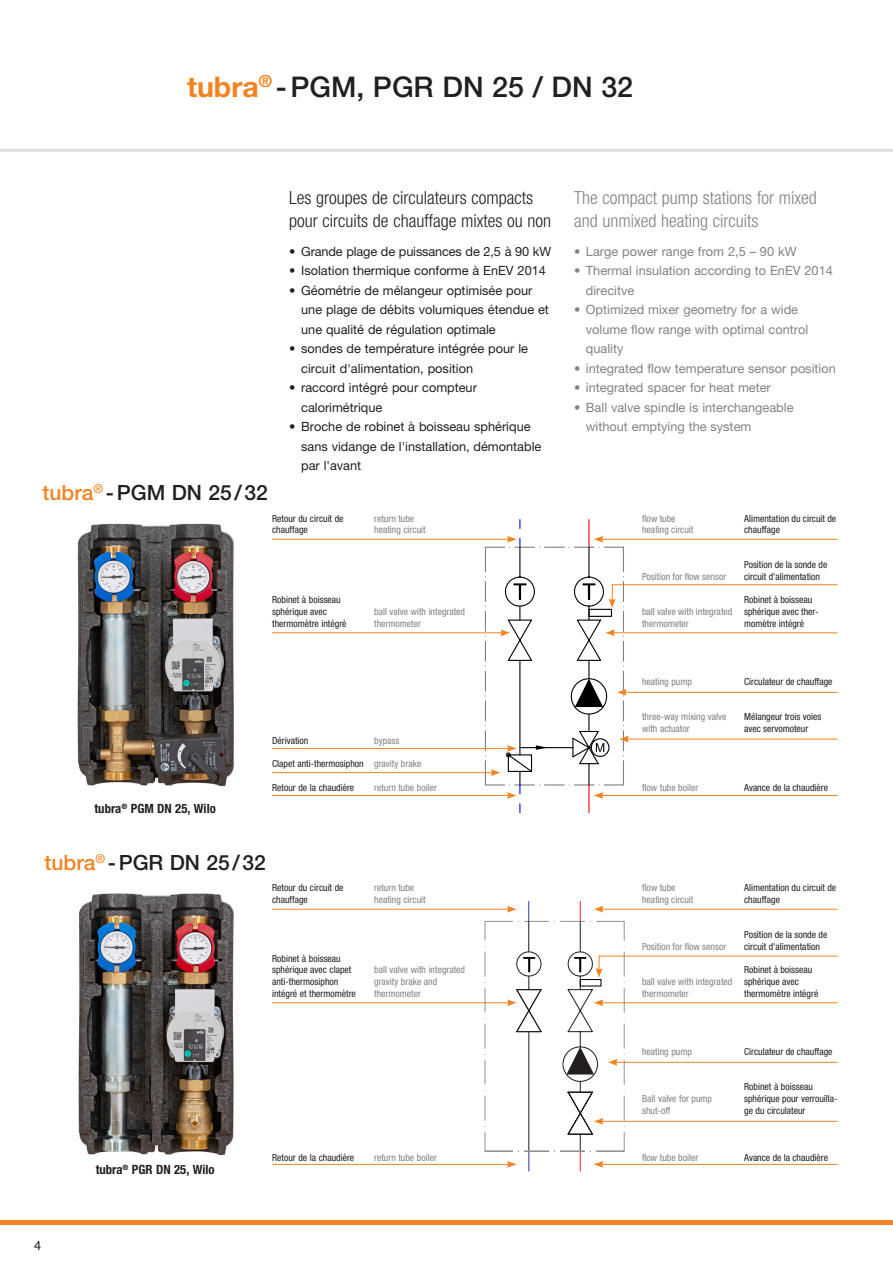
<style>
.page{position:relative;width:893px;height:1263px;background:#fff}
.page>*{position:absolute;margin:0;border:0;box-sizing:border-box;transform-origin:0 0}
.t1{font:500 28.5px "Helvetica Neue LT Std";color:#231f20}
.t2{font:500 21px "Helvetica Neue LT Std";color:#231f20}
.t3{font:300 condensed 18px/22.5px "Helvetica Neue LT Std";color:#231f20}
.t4{font:300 condensed 18px/22.5px "Helvetica Neue LT Std";color:#808285}
.t5{font:13.5px "Myriad Pro";color:#231f20}
.t6{font:12.75px/19.5px "Helvetica Neue LT Std";color:#231f20}
.t7{font:12.75px/19.5px "Helvetica Neue LT Std";color:#808285}
.t8{font:700 condensed 12.75px "Helvetica Neue LT Std";color:#231f20}
.t9{font:condensed 9.75px/11.7px "Helvetica Neue LT Std";color:#231f20}
.t10{font:condensed 9.75px/11.7px "Helvetica Neue LT Std";color:#808285}
.s1{font-weight:700;color:#f58220}
.s2{color:#f58220}
</style>
<div class="page">
<div style="left:0;top:1220px;width:893px;height:5px;background:#f58220"></div>
<hr style="left:0;top:149px;width:893px;height:3px;background:#dcdddf">
<hr style="left:272px;top:772px;width:221px;height:1px;background:#f58220">
<hr style="left:272px;top:795px;width:237px;height:1px;background:#f58220">
<hr style="left:272px;top:632px;width:231px;height:1px;background:#f58220">
<hr style="left:272px;top:539px;width:237px;height:1px;background:#f58220">
<hr style="left:272px;top:748px;width:237px;height:1px;background:#f58220">
<hr style="left:272px;top:1164px;width:237px;height:1px;background:#f58220">
<hr style="left:272px;top:1002px;width:237px;height:1px;background:#f58220">
<hr style="left:272px;top:909px;width:237px;height:1px;background:#f58220">
<svg style="left:485px;top:520px;width:353px;height:292px"></svg>
<svg style="left:484px;top:901px;width:354px;height:270px"></svg>
<img style="left:77px;top:523px;width:157px;height:264px">
<img style="left:78px;top:893px;width:156px;height:263px">
<p class="t1" style="left:187px;top:70px;width:447px"><span class="s1">tubra</span><sup>®</sup> -PGM, PGR DN 25 / DN 32</p>
<p class="t3" style="left:289px;top:186px;width:264px">Les groupes de circulateurs compacts pour circuits de chauffage mixtes ou non</p>
<p class="t2" style="left:43px;top:480px;width:227px"><span class="s2">tubra</span><sup>®</sup> -PGM DN 25/32</p>
<p class="t6" style="left:289px;top:241px;width:264px">• Grande plage de puissances de 2,5 à 90 kW</p>
<p class="t6" style="left:289px;top:261px;width:258px">• Isolation thermique conforme à EnEV 2014</p>
<p class="t6" style="left:301px;top:280px;width:249px;text-indent:-12px">• Géométrie de mélangeur optimisée pour une plage de débits volumiques étendue et une qualité de régulation optimale</p>
<p class="t6" style="left:301px;top:339px;width:228px;text-indent:-12px">• sondes de température intégrée pour le circuit d'alimentation, position</p>
<p class="t6" style="left:301px;top:378px;width:177px;text-indent:-12px">• raccord intégré pour compteur calorimétrique</p>
<p class="t6" style="left:301px;top:417px;width:242px;text-indent:-12px">• Broche de robinet à boisseau sphérique sans vidange de l'installation, démontable par l'avant</p>
<p class="t9" style="left:272px;top:512px;width:73px">Retour du circuit de chauffage</p>
<p class="t9" style="left:272px;top:594px;width:76px">Robinet à boisseau sphérique avec thermomètre intégré</p>
<p class="t10" style="left:374px;top:512px;width:42px">return tube</p>
<p class="t10" style="left:374px;top:524px;width:53px">heating circuit</p>
<p class="t10" style="left:374px;top:606px;width:92px">ball valve with integrated</p>
<p class="t10" style="left:374px;top:617px;width:48px">thermometer</p>
<p class="t8" style="left:95px;top:800px;width:123px">tubra<sup>®</sup> PGM DN 25, Wilo</p>
<p class="t9" style="left:272px;top:734px;width:38px">Dérivation</p>
<p class="t9" style="left:272px;top:758px;width:93px">Clapet anti-thermosiphon</p>
<p class="t9" style="left:272px;top:781px;width:84px">Retour de la chaudière</p>
<p class="t10" style="left:374px;top:734px;width:27px">bypass</p>
<p class="t10" style="left:374px;top:758px;width:49px">gravity brake</p>
<p class="t10" style="left:374px;top:781px;width:64px">return tube boiler</p>
<p class="t2" style="left:44px;top:850px;width:223px"><span class="s2">tubra</span><sup>®</sup> -PGR DN 25/32</p>
<p class="t9" style="left:272px;top:882px;width:73px">Retour du circuit de chauffage</p>
<p class="t10" style="left:374px;top:882px;width:42px">return tube</p>
<p class="t10" style="left:374px;top:894px;width:53px">heating circuit</p>
<p class="t9" style="left:272px;top:952px;width:85px">Robinet à boisseau sphérique avec clapet anti-thermosiphon intégré et thermomètre</p>
<p class="t10" style="left:374px;top:964px;width:92px">ball valve with integrated gravity brake and</p>
<p class="t10" style="left:374px;top:987px;width:48px">thermometer</p>
<p class="t8" style="left:96px;top:1162px;width:120px">tubra<sup>®</sup> PGR DN 25, Wilo</p>
<p class="t9" style="left:272px;top:1151px;width:84px">Retour de la chaudière</p>
<p class="t10" style="left:374px;top:1151px;width:64px">return tube boiler</p>
<p class="t4" style="left:574px;top:186px;width:244px">The compact pump stations for mixed and unmixed heating circuits</p>
<p class="t7" style="left:574px;top:241px;width:224px">• Large power range from 2,5 – 90 kW</p>
<p class="t7" style="left:586px;top:261px;width:248px;text-indent:-12px">• Thermal insulation according to EnEV 2014 direcitve</p>
<p class="t7" style="left:586px;top:300px;width:224px;text-indent:-12px">• Optimized mixer geometry for a wide volume flow range with optimal control quality</p>
<p class="t7" style="left:574px;top:358px;width:263px">• integrated flow temperature sensor position</p>
<p class="t7" style="left:574px;top:378px;width:198px">• integrated spacer for heat meter</p>
<p class="t7" style="left:586px;top:397px;width:209px;text-indent:-12px">• Ball valve spindle is interchangeable without emptying the system</p>
<p class="t10" style="left:642px;top:512px;width:35px">flow tube</p>
<p class="t10" style="left:642px;top:524px;width:53px">heating circuit</p>
<p class="t10" style="left:642px;top:571px;width:86px">Position for flow sensor</p>
<p class="t10" style="left:642px;top:606px;width:92px">ball valve with integrated</p>
<p class="t10" style="left:642px;top:617px;width:48px">thermometer</p>
<p class="t9" style="left:744px;top:512px;width:94px">Alimentation du circuit de chauffage</p>
<p class="t9" style="left:744px;top:559px;width:85px">Position de la sonde de circuit d'alimentation</p>
<p class="t9" style="left:744px;top:594px;width:76px">Robinet à boisseau sphérique avec ther&shy;momètre intégré</p>
<p class="t10" style="left:642px;top:676px;width:51px">heating pump</p>
<p class="t10" style="left:642px;top:711px;width:86px">three-way mixing valve with actuator</p>
<p class="t9" style="left:744px;top:676px;width:90px">Circulateur de chauffage</p>
<p class="t9" style="left:744px;top:711px;width:79px">Mélangeur trois voies avec servomoteur</p>
<p class="t10" style="left:642px;top:781px;width:58px">flow tube boiler</p>
<p class="t9" style="left:744px;top:781px;width:85px">Avance de la chaudière</p>
<p class="t10" style="left:642px;top:882px;width:35px">flow tube</p>
<p class="t10" style="left:642px;top:894px;width:53px">heating circuit</p>
<p class="t10" style="left:642px;top:941px;width:86px">Position for flow sensor</p>
<p class="t10" style="left:642px;top:976px;width:92px">ball valve with integrated</p>
<p class="t10" style="left:642px;top:987px;width:48px">thermometer</p>
<p class="t9" style="left:744px;top:882px;width:94px">Alimentation du circuit de chauffage</p>
<p class="t9" style="left:744px;top:929px;width:85px">Position de la sonde de circuit d'alimentation</p>
<p class="t9" style="left:744px;top:964px;width:76px">Robinet à boisseau sphérique avec thermomètre intégré</p>
<p class="t10" style="left:642px;top:1046px;width:51px">heating pump</p>
<p class="t10" style="left:642px;top:1093px;width:71px">Ball valve for pump shut-off</p>
<p class="t10" style="left:642px;top:1151px;width:58px">flow tube boiler</p>
<p class="t9" style="left:744px;top:1046px;width:90px">Circulateur de chauffage</p>
<p class="t9" style="left:744px;top:1081px;width:95px">Robinet à boisseau sphérique pour verrouilla&shy;ge du circulateur</p>
<p class="t9" style="left:744px;top:1151px;width:85px">Avance de la chaudière</p>
<h3 class="t5" style="left:34px;top:1237px;width:8px">4</h3>
</div>
